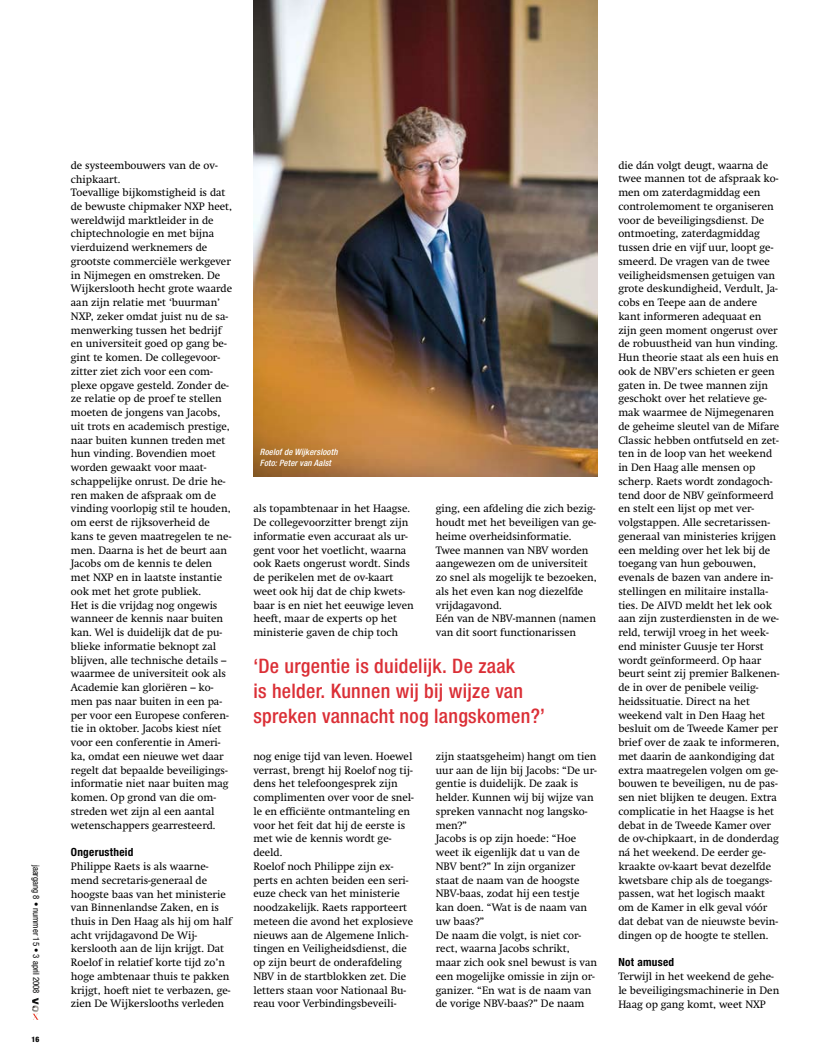
<style>
.page{position:relative;width:815px;height:1063px;background:#fff}
.page>*{position:absolute;margin:0;border:0;box-sizing:border-box;transform-origin:0 0}
.t1{font:500 condensed 20px/25px "Helvetica Neue";letter-spacing:.015em;color:#db2f36}
.t2{font:700 condensed 11.25px "Helvetica Neue";letter-spacing:.025em;color:#000}
.t3{font:10.62px/13.8px "Swift";color:#000}
.t4{font:italic 500 condensed 8.75px/11.2px "Helvetica Neue";letter-spacing:.015em;color:#fff}
.t5{font:condensed 8.75px "Helvetica Neue";color:#000}
.t6{font:800 condensed 7.5px "Helvetica Neue";color:#000}
</style>
<div class="page">
<img style="left:32px;top:998px;width:7px;height:22px">
<img style="left:253px;top:0;width:344px;height:477px">
<p class="t5" style="left:41px;top:865px;width:130px;rotate:90deg">jaargang 8 • nummer 15 • 3 april 2008</p>
<p class="t6" style="left:31px;top:1035px;width:9px">16</p>
<p class="t3" style="left:71px;top:158px;width:163px">de systeembouwers van de ov&shy;chipkaart.<br>Toevallige bijkomstigheid is dat de bewuste chipmaker NXP heet, wereldwijd marktleider in de chiptechnologie en met bijna vierduizend werknemers de grootste commerciële werkgever in Nijmegen en omstreken. De<br>Wijkerslooth hecht grote waarde aan zijn relatie met ‘buurman’<br>NXP, zeker omdat juist nu de sa&shy;menwerking tussen het bedrijf en universiteit goed op gang be&shy;gint te komen. De collegevoor&shy;zitter ziet zich voor een com&shy;plexe opgave gesteld. Zonder de&shy;ze relatie op de proef te stellen moeten de jongens van Jacobs, uit trots en academisch prestige, naar buiten kunnen treden met hun vinding. Bovendien moet worden gewaakt voor maat&shy;schappelijke onrust. De drie he&shy;ren maken de afspraak om de vinding voorlopig stil te houden, om eerst de rijksoverheid de kans te geven maatregelen te ne&shy;men. Daarna is het de beurt aan<br>Jacobs om de kennis te delen met NXP en in laatste instantie ook met het grote publiek.<br>Het is die vrijdag nog ongewis wanneer de kennis naar buiten kan. Wel is duidelijk dat de pu&shy;blieke informatie beknopt zal blijven, alle technische details – waarmee de universiteit ook als<br>Academie kan gloriëren – ko&shy;men pas naar buiten in een pa&shy;per voor een Europese conferen&shy;tie in oktober. Jacobs kiest níet voor een conferentie in Ameri&shy;ka, omdat een nieuwe wet daar regelt dat bepaalde beveiligings&shy;informatie niet naar buiten mag komen. Op grond van die om&shy;streden wet zijn al een aantal wetenschappers gearresteerd.</p>
<p class="t2" style="left:71px;top:845px;width:64px">Ongerustheid</p>
<p class="t3" style="left:71px;top:860px;width:162px">Philippe Raets is als waarne&shy;mend secretaris-generaal de hoogste baas van het ministerie van Binnenlandse Zaken, en is thuis in Den Haag als hij om half acht vrijdagavond De Wij&shy;kerslooth aan de lijn krijgt. Dat<br>Roelof in relatief korte tijd zo’n hoge ambtenaar thuis te pakken krijgt, hoeft niet te verbazen, ge&shy;zien De Wijkerslooths verleden</p>
<p class="t4" style="left:260px;top:446px;width:79px">Roelof de Wijkerslooth<br>Foto: Peter van Aalst</p>
<p class="t3" style="left:253px;top:502px;width:162px">als topambtenaar in het Haagse.<br>De collegevoorzitter brengt zijn informatie even accuraat als ur&shy;gent voor het voetlicht, waarna ook Raets ongerust wordt. Sinds de perikelen met de ov-kaart weet ook hij dat de chip kwets&shy;baar is en niet het eeuwige leven heeft, maar de experts op het ministerie gaven de chip toch</p>
<p class="t3" style="left:436px;top:502px;width:162px">ging, een afdeling die zich bezig&shy;houdt met het beveiligen van ge&shy;heime overheidsinformatie.<br>Twee mannen van NBV worden aangewezen om de universiteit zo snel als mogelijk te bezoeken, als het even kan nog diezelfde vrijdagavond.<br>Eén van de NBV-mannen (namen van dit soort functionarissen</p>
<h1 class="t1" style="left:253px;top:653px;width:293px">‘De urgentie is duidelijk. De zaak<br>is helder. Kunnen wij bij wijze van spreken vannacht nog langskomen?’</h1>
<p class="t3" style="left:253px;top:750px;width:162px">nog enige tijd van leven. Hoewel verrast, brengt hij Roelof nog tij&shy;dens het telefoongesprek zijn complimenten over voor de snel&shy;le en efficiënte ontmanteling en voor het feit dat hij de eerste is met wie de kennis wordt ge&shy;deeld.<br>Roelof noch Philippe zijn ex&shy;perts en achten beiden een seri&shy;euze check van het ministerie noodzakelijk. Raets rapporteert meteen die avond het explosieve nieuws aan de Algemene Inlich&shy;tingen en Veiligheidsdienst, die op zijn beurt de onderafdeling<br>NBV in de startblokken zet. Die letters staan voor Nationaal Bu&shy;reau voor Verbindingsbeveili-</p>
<p class="t3" style="left:436px;top:750px;width:163px">zijn staatsgeheim) hangt om tien uur aan de lijn bij Jacobs: “De ur&shy;gentie is duidelijk. De zaak is helder. Kunnen wij bij wijze van spreken vannacht nog langsko&shy;men?”<br>Jacobs is op zijn hoede: “Hoe weet ik eigenlijk dat u van de<br>NBV bent?” In zijn organizer staat de naam van de hoogste<br>NBV-baas, zodat hij een testje kan doen. “Wat is de naam van uw baas?”<br>De naam die volgt, is niet cor&shy;rect, waarna Jacobs schrikt, maar zich ook snel bewust is van een mogelijke omissie in zijn or&shy;ganizer. “En wat is de naam van de vorige NBV-baas?” De naam</p>
<p class="t3" style="left:618px;top:158px;width:163px">die dán volgt deugt, waarna de twee mannen tot de afspraak ko&shy;men om zaterdagmiddag een controlemoment te organiseren voor de beveiligingsdienst. De ontmoeting, zaterdagmiddag tussen drie en vijf uur, loopt ge&shy;smeerd. De vragen van de twee veiligheidsmensen getuigen van grote deskundigheid, Verdult, Ja&shy;cobs en Teepe aan de andere kant informeren adequaat en zijn geen moment ongerust over de robuustheid van hun vinding.<br>Hun theorie staat als een huis en ook de NBV’ers schieten er geen gaten in. De twee mannen zijn geschokt over het relatieve ge&shy;mak waarmee de Nijmegenaren de geheime sleutel van de Mifare<br>Classic hebben ontfutseld en zet&shy;ten in de loop van het weekend in Den Haag alle mensen op scherp. Raets wordt zondagoch&shy;tend door de NBV geïnformeerd en stelt een lijst op met ver&shy;volgstappen. Alle secretarissen&shy;generaal van ministeries krijgen een melding over het lek bij de toegang van hun gebouwen, evenals de bazen van andere in&shy;stellingen en militaire installa&shy;ties. De AIVD meldt het lek ook aan zijn zusterdiensten in de we&shy;reld, terwijl vroeg in het week&shy;end minister Guusje ter Horst wordt geïnformeerd. Op haar beurt seint zij premier Balkenen&shy;de in over de penibele veilig&shy;heidssituatie. Direct na het weekend valt in Den Haag het besluit om de Tweede Kamer per brief over de zaak te informeren, met daarin de aankondiging dat extra maatregelen volgen om ge&shy;bouwen te beveiligen, nu de pas&shy;sen niet blijken te deugen. Extra complicatie in het Haagse is het debat in de Tweede Kamer over de ov-chipkaart, in de donderdag ná het weekend. De eerder ge&shy;kraakte ov-kaart bevat dezelfde kwetsbare chip als de toegangs&shy;passen, wat het logisch maakt om de Kamer in elk geval vóór dat debat van de nieuwste bevin&shy;dingen op de hoogte te stellen.</p>
<p class="t2" style="left:618px;top:955px;width:57px">Not amused</p>
<p class="t3" style="left:618px;top:970px;width:162px">Terwijl in het weekend de gehe&shy;le beveiligingsmachinerie in Den<br>Haag op gang komt, weet NXP</p>
</div>
